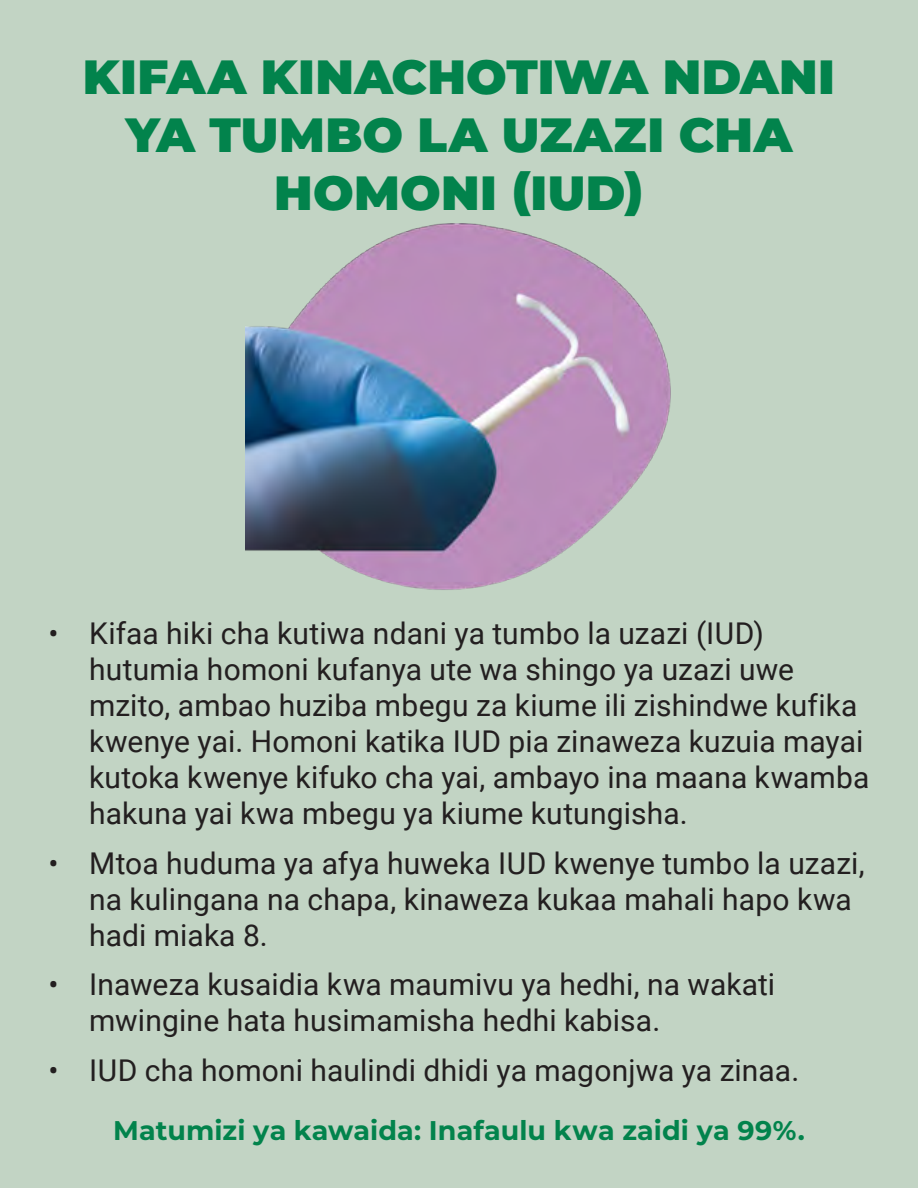
<style>
.page{position:relative;width:918px;height:1188px;background:#c2d4c4}
.page>*{position:absolute;margin:0;border:0;box-sizing:border-box;transform-origin:0 0}
.t1{font:900 48px/57.6px "Montserrat";letter-spacing:.01em;color:#02834c;text-align:center}
.t2{font:30px/36px "Roboto";letter-spacing:.005em;color:#231f20}
.Paragraph_Style_1{font:700 27px "Montserrat";letter-spacing:.005em;color:#02834c}
</style>
<div class="page">
<img style="left:245px;top:223px;width:426px;height:367px">
<p class="t1" style="left:83px;top:45px;width:754px">KIFAA KINACHOTIWA NDANI<br>YA TUMBO LA UZAZI CHA<br>HOMONI (IUD)</p>
<p class="t2" style="left:89px;top:614px;width:782px;text-indent:-40px">• Kifaa hiki cha kutiwa ndani ya tumbo la uzazi (IUD) hutumia homoni kufanya ute wa shingo ya uzazi uwe mzito, ambao huziba mbegu za kiume ili zishindwe kufika kwenye yai. Homoni katika IUD pia zinaweza kuzuia mayai kutoka kwenye kifuko cha yai, ambayo ina maana kwamba hakuna yai kwa mbegu ya kiume kutungisha.</p>
<p class="t2" style="left:89px;top:844px;width:777px;text-indent:-40px">• Mtoa huduma ya afya huweka IUD kwenye tumbo la uzazi, na kulingana na chapa, kinaweza kukaa mahali hapo kwa hadi miaka 8.</p>
<p class="t2" style="left:89px;top:965px;width:688px;text-indent:-40px">• Inaweza kusaidia kwa maumivu ya hedhi, na wakati mwingine hata husimamisha hedhi kabisa.</p>
<p class="t2" style="left:49px;top:1051px;width:752px">• IUD cha homoni haulindi dhidi ya magonjwa ya zinaa.</p>
<p class="Paragraph_Style_1" style="left:113px;top:1111px;width:693px">Matumizi ya kawaida: Inafaulu kwa zaidi ya 99%.</p>
</div>
